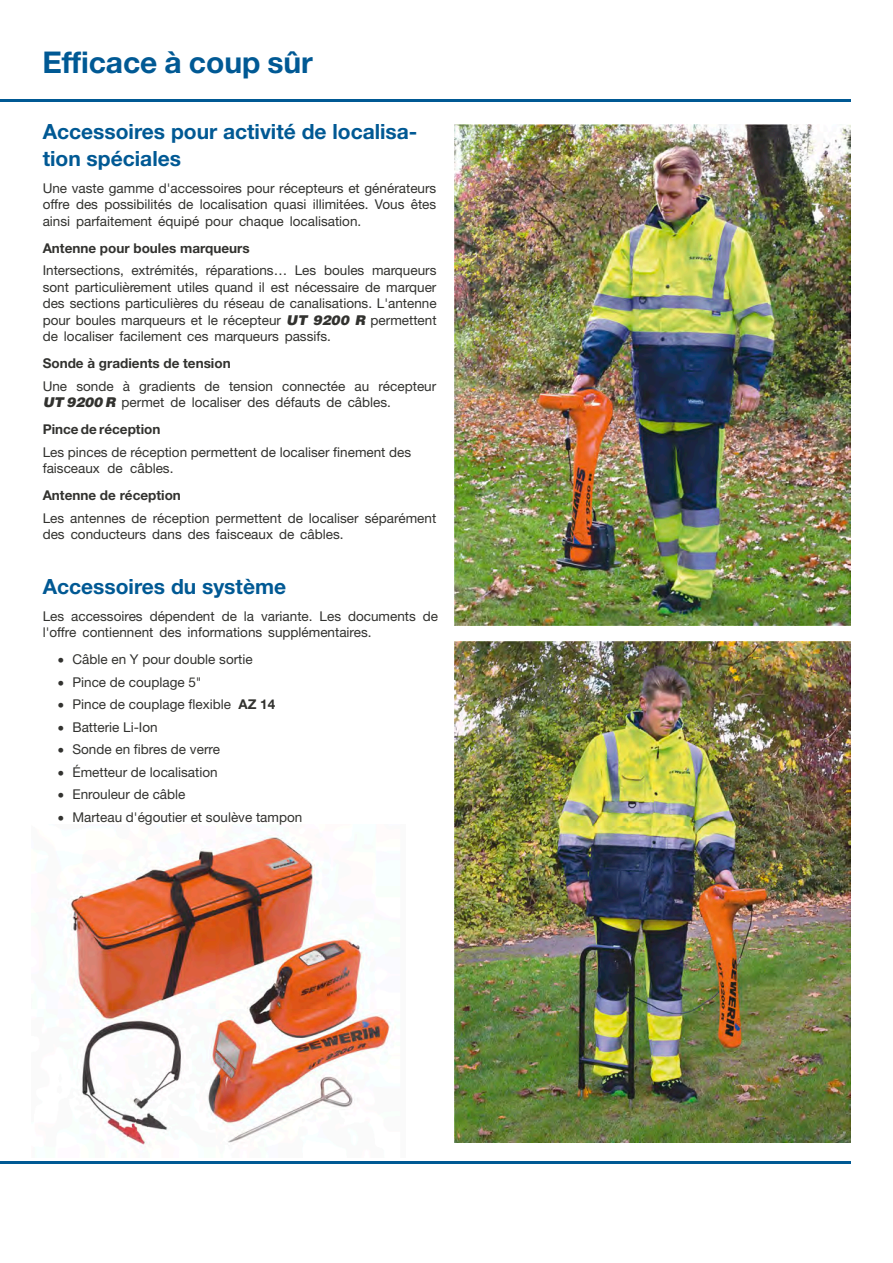
<style>
.page{position:relative;width:893px;height:1263px;background:#fff}
.page>*{position:absolute;margin:0;border:0;box-sizing:border-box;transform-origin:0 0}
.t1{font:700 30px "Helvetica Neue LT";letter-spacing:-.005em;color:#005994}
.t2{font:700 21px/27px "Helvetica Neue LT";color:#005994}
.t3{font:13.5px/16.5px "Helvetica Neue LT";color:#32322f}
.t4{font:700 13.5px "Helvetica Neue LT";color:#32322f}
.s1{font-family:"Airbus Special"}
.s2{font-weight:700}
</style>
<div class="page">
<hr style="left:0;top:1161px;width:851px;height:2px;background:#005994">
<hr style="left:0;top:100px;width:851px;height:2px;background:#005994">
<img style="left:455px;top:641px;width:396px;height:501px">
<img style="left:455px;top:124px;width:396px;height:501px">
<img style="left:68px;top:836px;width:323px;height:311px">
<h1 class="t1" style="left:43px;top:52px;width:272px">Efficace à coup sûr</h1>
<h2 class="t2" style="left:43px;top:120px;width:376px">Accessoires pour activité de localisa&shy;tion spéciales</h2>
<p class="t3" style="left:43px;top:181px;width:395px;text-align:justify">Une vaste gamme d'accessoires pour récepteurs et générateurs offre des possibilités de localisation quasi illimitées. Vous êtes ainsi parfaitement équipé pour chaque localisation.</p>
<p class="t4" style="left:43px;top:243px;width:209px">Antenne pour boules marqueurs</p>
<p class="t3" style="left:43px;top:264px;width:395px;text-align:justify">Intersections, extrémités, réparations… Les boules marqueurs sont particulièrement utiles quand il est nécessaire de marquer des sections particulières du réseau de canalisations. L'antenne pour boules marqueurs et le récepteur <span class="s1">UT 9200 R</span> permettent de localiser facilement ces marqueurs passifs.</p>
<p class="t4" style="left:43px;top:359px;width:190px">Sonde à gradients de tension</p>
<p class="t3" style="left:43px;top:379px;width:395px">Une sonde à gradients de tension connectée au récepteur<br><span class="s1">UT 9200 R</span> permet de localiser des défauts de câbles.</p>
<p class="t4" style="left:43px;top:425px;width:119px">Pince de réception</p>
<p class="t3" style="left:43px;top:445px;width:370px">Les pinces de réception permettent de localiser finement des faisceaux de câbles.</p>
<p class="t4" style="left:43px;top:491px;width:140px">Antenne de réception</p>
<p class="t3" style="left:43px;top:511px;width:395px">Les antennes de réception permettent de localiser séparément des conducteurs dans des faisceaux de câbles.</p>
<h2 class="t2" style="left:43px;top:575px;width:245px">Accessoires du système</h2>
<p class="t3" style="left:43px;top:609px;width:397px">Les accessoires dépendent de la variante. Les documents de l'offre contiennent des informations supplémentaires.</p>
<p class="t3" style="left:58px;top:652px;width:196px">• Câble en Y pour double sortie</p>
<p class="t3" style="left:58px;top:675px;width:145px">• Pince de couplage 5"</p>
<p class="t3" style="left:58px;top:697px;width:219px">• Pince de couplage flexible <span class="s2">AZ 14</span></p>
<p class="t3" style="left:58px;top:720px;width:101px">• Batterie Li-Ion</p>
<p class="t3" style="left:58px;top:742px;width:164px">• Sonde en fibres de verre</p>
<p class="t3" style="left:58px;top:765px;width:161px">• Émetteur de localisation</p>
<p class="t3" style="left:58px;top:787px;width:129px">• Enrouleur de câble</p>
<p class="t3" style="left:58px;top:810px;width:246px">• Marteau d'égoutier et soulève tampon</p>
</div>
